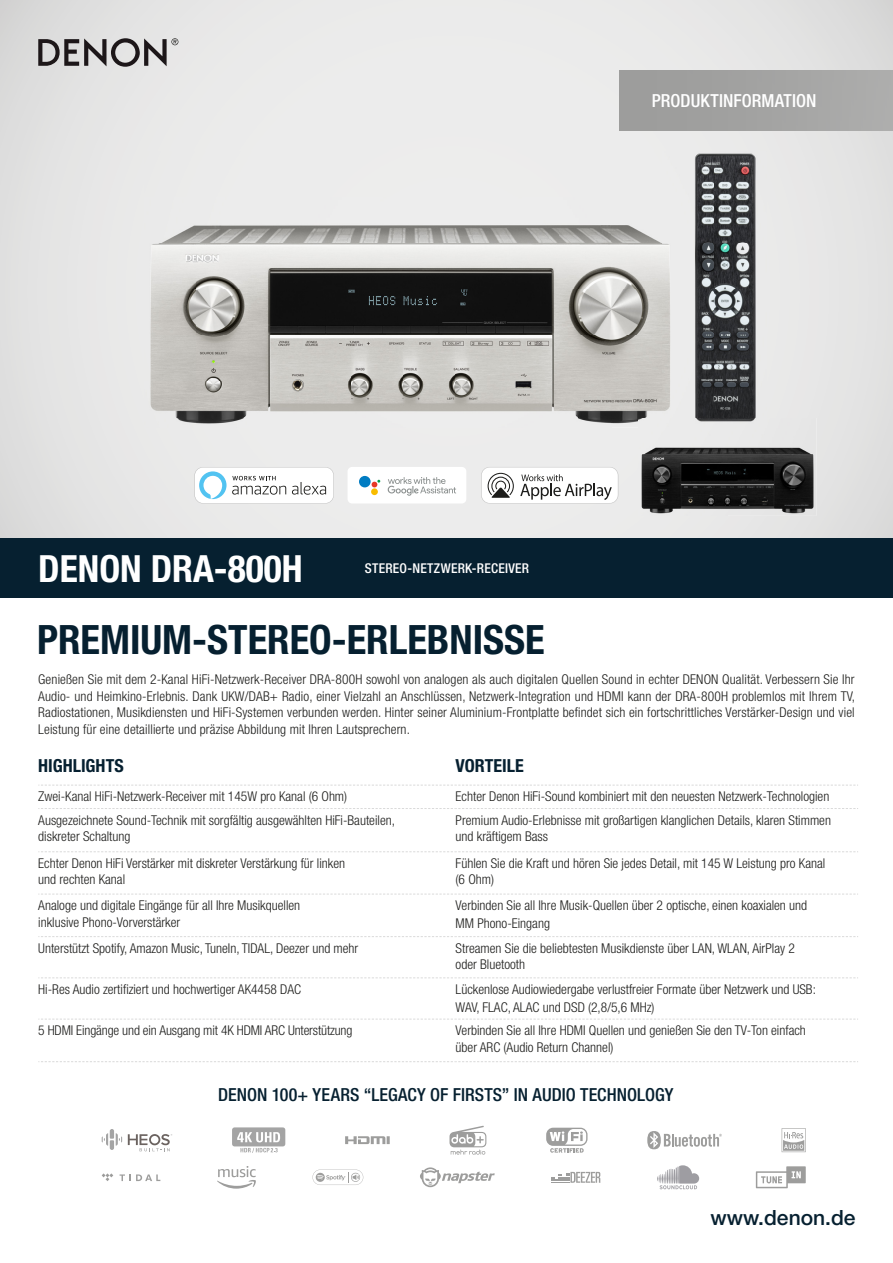
<style>
.page{position:relative;width:893px;height:1263px;background:#fff}
.page>*{position:absolute;margin:0;border:0;box-sizing:border-box;transform-origin:0 0}
.t1{font:700 condensed 40.5px "Helvetica Neue LT Std";color:#062030}
.t2{font:700 condensed 37.5px "Helvetica Neue LT Std";color:#fff}
.t3{font:500 21px "Helvetica Neue LT Std";color:#062030}
.t4{font:500 condensed 18px "Helvetica Neue LT Std";color:#062030}
.t5{font:700 condensed 18px "Helvetica Neue LT Std";color:#062030}
.t6{font:500 condensed 18px "Helvetica Neue LT Std";letter-spacing:.005em;color:#fff}
.t7{font:300 condensed 13.5px/16.5px "Helvetica Neue LT Std";color:#1d1d1b}
.t8{font:500 condensed 13.5px "Helvetica Neue LT Std";letter-spacing:.02em;color:#fff}
</style>
<div class="page">
<svg style="left:0;top:0;width:893px;height:538px;background:#e6e6e6"></svg>
<svg style="left:449px;top:1126px;width:37px;height:28px"></svg>
<svg style="left:38px;top:38px;width:140px;height:29px;background:#9c9a9a"></svg>
<svg style="left:38px;top:785px;width:820px;height:1px"></svg>
<svg style="left:38px;top:808px;width:820px;height:1px"></svg>
<svg style="left:38px;top:851px;width:820px;height:1px"></svg>
<svg style="left:38px;top:894px;width:820px;height:1px"></svg>
<svg style="left:38px;top:936px;width:820px;height:1px"></svg>
<svg style="left:38px;top:977px;width:820px;height:1px"></svg>
<svg style="left:38px;top:1019px;width:820px;height:1px"></svg>
<svg style="left:38px;top:1061px;width:820px;height:1px"></svg>
<img style="left:144px;top:151px;width:623px;height:230px">
<img style="left:144px;top:381px;width:519px;height:46px">
<img style="left:663px;top:381px;width:104px;height:37px">
<svg style="left:345px;top:1136px;width:45px;height:8px"></svg>
<svg style="left:647px;top:1131px;width:75px;height:18px"></svg>
<svg style="left:546px;top:1128px;width:41px;height:25px"></svg>
<svg style="left:782px;top:1128px;width:24px;height:24px"></svg>
<svg style="left:232px;top:1127px;width:53px;height:26px"></svg>
<svg style="left:102px;top:1129px;width:20px;height:21px"></svg>
<svg style="left:128px;top:1134px;width:44px;height:17px"></svg>
<svg style="left:551px;top:1172px;width:49px;height:11px"></svg>
<svg style="left:313px;top:1169px;width:50px;height:16px"></svg>
<svg style="left:120px;top:1174px;width:40px;height:7px"></svg>
<svg style="left:102px;top:1173px;width:11px;height:8px"></svg>
<svg style="left:657px;top:1165px;width:42px;height:24px"></svg>
<svg style="left:217px;top:1166px;width:39px;height:22px"></svg>
<img style="left:639px;top:427px;width:89px;height:89px">
<img style="left:728px;top:418px;width:88px;height:98px">
<img style="left:639px;top:418px;width:128px;height:9px">
<svg style="left:194px;top:467px;width:140px;height:36px"></svg>
<svg style="left:481px;top:467px;width:137px;height:36px"></svg>
<div style="left:348px;top:467px;width:118px;height:36px;background:#fff;border-radius:5px"></div>
<svg style="left:388px;top:477px;width:68px;height:19px"></svg>
<svg style="left:372px;top:480px;width:8px;height:7px"></svg>
<div style="left:371px;top:488px;width:7px;height:7px;background:#f8bc00;border-radius:50%"></div>
<div style="left:359px;top:476px;width:12px;height:11px;background:#007cc2;border-radius:50%"></div>
<svg style="left:420px;top:1167px;width:75px;height:20px"></svg>
<svg style="left:756px;top:1166px;width:50px;height:22px"></svg>
<img style="left:619px;top:71px;width:274px;height:59px">
<div style="left:0;top:538px;width:893px;height:60px;background:#062030"></div>
<h3 class="t6" style="left:652px;top:90px;width:166px">PRODUKTINFORMATION</h3>
<h2 class="t2" style="left:38px;top:545px;width:266px">DENON DRA-800H</h2>
<p class="t8" style="left:365px;top:560px;width:166px">STEREO-NETZWERK-RECEIVER</p>
<h1 class="t1" style="left:37px;top:615px;width:509px">PREMIUM-STEREO-ERLEBNISSE</h1>
<p class="t7" style="left:38px;top:671px;width:818px;text-align:justify">Genießen Sie mit dem 2-Kanal HiFi-Netzwerk-Receiver DRA-800H sowohl von analogen als auch digitalen Quellen Sound in echter DENON Qualität. Verbessern Sie Ihr Audio- und Heimkino-Erlebnis. Dank UKW/DAB+ Radio, einer Vielzahl an Anschlüssen, Netzwerk-Integration und HDMI kann der DRA-800H problemlos mit Ihrem TV, Radiostationen, Musikdiensten und HiFi-Systemen verbunden werden. Hinter seiner Aluminium-Frontplatte befindet sich ein fortschrittliches Verstärker-Design und viel Leistung für eine detaillierte und präzise Abbildung mit Ihren Lautsprechern.</p>
<h3 class="t5" style="left:38px;top:755px;width:87px">HIGHLIGHTS</h3>
<h3 class="t5" style="left:456px;top:755px;width:70px">VORTEILE</h3>
<p class="t7" style="left:38px;top:788px;width:310px">Zwei-Kanal HiFi-Netzwerk-Receiver mit 145W pro Kanal (6 Ohm)</p>
<p class="t7" style="left:456px;top:788px;width:375px">Echter Denon HiFi-Sound kombiniert mit den neuesten Netzwerk-Technologien</p>
<p class="t7" style="left:38px;top:811px;width:358px">Ausgezeichnete Sound-Technik mit sorgfältig ausgewählten HiFi-Bauteilen, diskreter Schaltung</p>
<p class="t7" style="left:456px;top:811px;width:377px">Premium Audio-Erlebnisse mit großartigen klanglichen Details, klaren Stimmen und kräftigem Bass</p>
<p class="t7" style="left:38px;top:855px;width:308px">Echter Denon HiFi Verstärker mit diskreter Verstärkung für linken und rechten Kanal</p>
<p class="t7" style="left:456px;top:855px;width:371px">Fühlen Sie die Kraft und hören Sie jedes Detail, mit 145 W Leistung pro Kanal (6 Ohm)</p>
<p class="t7" style="left:38px;top:897px;width:263px">Analoge und digitale Eingänge für all Ihre Musikquellen inklusive Phono-Vorverstärker</p>
<p class="t7" style="left:456px;top:896px;width:353px;line-height:18px">Verbinden Sie all Ihre Musik-Quellen über 2 optische, einen koaxialen und<br>MM Phono-Eingang</p>
<p class="t7" style="left:38px;top:939px;width:322px">Unterstützt Spotify, Amazon Music, TuneIn, TIDAL, Deezer und mehr</p>
<p class="t7" style="left:456px;top:939px;width:341px">Streamen Sie die beliebtesten Musikdienste über LAN, WLAN, AirPlay 2 oder Bluetooth</p>
<p class="t7" style="left:38px;top:981px;width:264px">Hi-Res Audio zertifiziert und hochwertiger AK4458 DAC</p>
<p class="t7" style="left:456px;top:980px;width:362px;line-height:18px">Lückenlose Audiowiedergabe verlustfreier Formate über Netzwerk und USB:<br>WAV, FLAC, ALAC und DSD (2,8/5,6 MHz)</p>
<p class="t7" style="left:38px;top:1022px;width:316px">5 HDMI Eingänge und ein Ausgang mit 4K HDMI ARC Unterstützung</p>
<p class="t7" style="left:456px;top:1022px;width:352px">Verbinden Sie all Ihre HDMI Quellen und genießen Sie den TV-Ton einfach über ARC (Audio Return Channel)</p>
<h3 class="t4" style="left:218px;top:1084px;width:457px">DENON 100+ YEARS “LEGACY OF FIRSTS” IN AUDIO TECHNOLOGY</h3>
<h3 class="t3" style="left:710px;top:1205px;width:147px">www.denon.de</h3>
</div>
